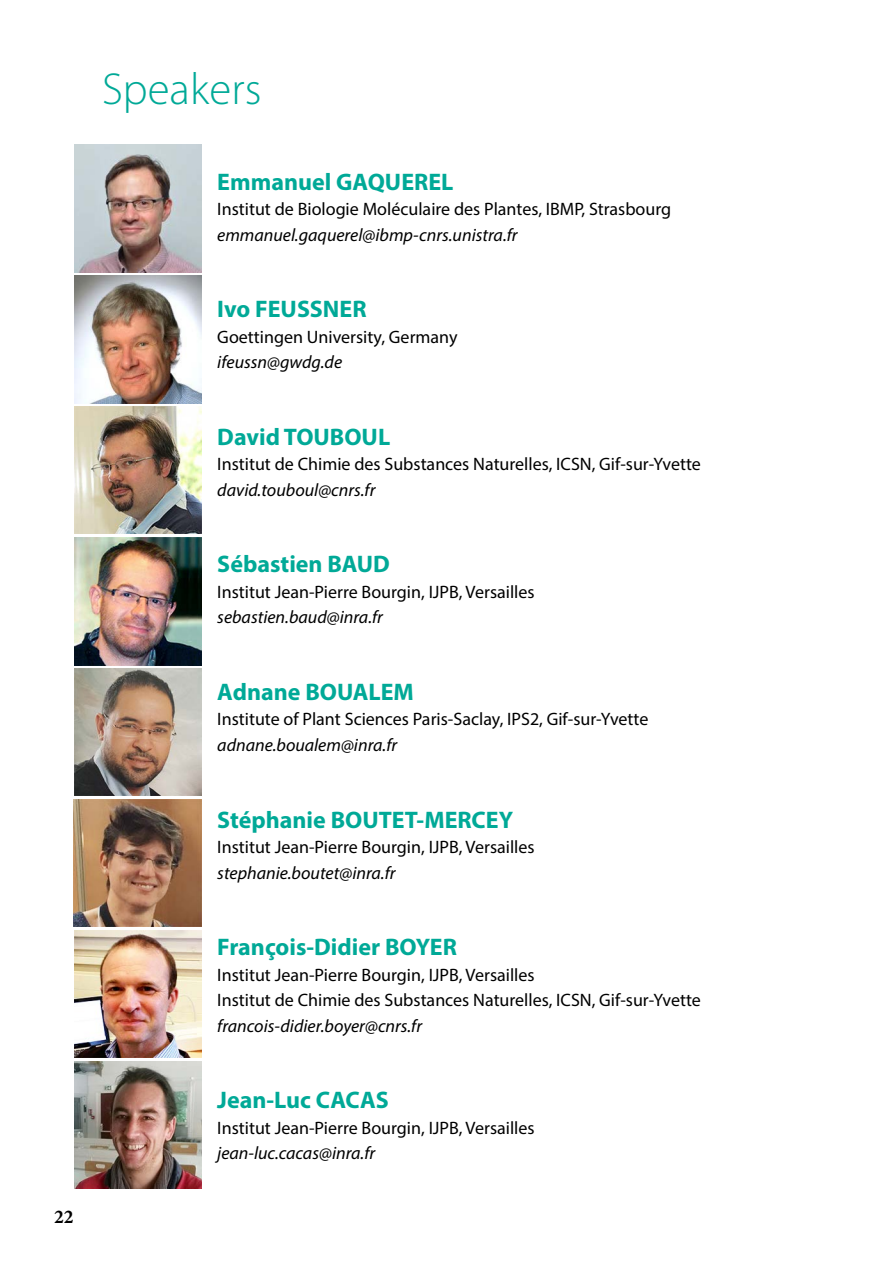
<style>
.page{position:relative;width:893px;height:1263px;background:#fff}
.page>*{position:absolute;margin:0;border:0;box-sizing:border-box;transform-origin:0 0}
.t1{font:300 45px "Myriad Pro";color:#00a997}
.t2{font:700 24px "Myriad Pro";color:#00a997}
.t3{font:700 19.5px "Minion Pro";color:#000}
.t4{font:18px/25.5px "Myriad Pro";color:#000}
.t5{font:italic 18px "Myriad Pro";color:#000}
</style>
<div class="page">
<img style="left:74px;top:537px;width:128px;height:128px">
<img style="left:74px;top:668px;width:128px;height:128px">
<img style="left:74px;top:930px;width:128px;height:128px">
<img style="left:74px;top:1061px;width:128px;height:128px">
<img style="left:74px;top:275px;width:128px;height:128px">
<img style="left:74px;top:145px;width:128px;height:127px">
<img style="left:74px;top:406px;width:128px;height:128px">
<img style="left:74px;top:799px;width:127px;height:128px">
<p class="t3" style="left:54px;top:1203px;width:21px">22</p>
<h1 class="t1" style="left:102px;top:64px;width:161px">Speakers</h1>
<h2 class="t2" style="left:217px;top:166px;width:238px">Emmanuel GAQUEREL</h2>
<p class="t4" style="left:217px;top:196px;width:455px">Institut de Biologie Moléculaire des Plantes, IBMP, Strasbourg</p>
<p class="t5" style="left:217px;top:224px;width:302px">emmanuel.gaquerel@ibmp-cnrs.unistra.fr</p>
<h2 class="t2" style="left:217px;top:294px;width:151px">Ivo FEUSSNER</h2>
<p class="t4" style="left:217px;top:324px;width:242px">Goettingen University, Germany</p>
<p class="t5" style="left:217px;top:351px;width:126px">ifeussn@gwdg.de</p>
<h2 class="t2" style="left:217px;top:421px;width:174px">David TOUBOUL</h2>
<p class="t4" style="left:217px;top:451px;width:485px">Institut de Chimie des Substances Naturelles, ICSN, Gif-sur-Yvette</p>
<p class="t5" style="left:217px;top:479px;width:160px">david.touboul@cnrs.fr</p>
<h2 class="t2" style="left:217px;top:549px;width:174px">Sébastien BAUD</h2>
<p class="t4" style="left:217px;top:579px;width:319px">Institut Jean-Pierre Bourgin, IJPB, Versailles</p>
<p class="t5" style="left:217px;top:606px;width:167px">sebastien.baud@inra.fr</p>
<h2 class="t2" style="left:217px;top:676px;width:198px">Adnane BOUALEM</h2>
<p class="t4" style="left:217px;top:706px;width:433px">Institute of Plant Sciences Paris-Saclay, IPS2, Gif-sur-Yvette</p>
<p class="t5" style="left:217px;top:734px;width:181px">adnane.boualem@inra.fr</p>
<h2 class="t2" style="left:217px;top:804px;width:297px">Stéphanie BOUTET-MERCEY</h2>
<p class="t4" style="left:217px;top:834px;width:319px">Institut Jean-Pierre Bourgin, IJPB, Versailles</p>
<p class="t5" style="left:217px;top:861px;width:180px">stephanie.boutet@inra.fr</p>
<h2 class="t2" style="left:217px;top:931px;width:241px">François-Didier BOYER</h2>
<p class="t4" style="left:217px;top:961px;width:485px">Institut Jean-Pierre Bourgin, IJPB, Versailles<br>Institut de Chimie des Substances Naturelles, ICSN, Gif-sur-Yvette</p>
<p class="t5" style="left:217px;top:1014px;width:206px">francois-didier.boyer@cnrs.fr</p>
<h2 class="t2" style="left:217px;top:1084px;width:173px">Jean-Luc CACAS</h2>
<p class="t4" style="left:217px;top:1114px;width:319px">Institut Jean-Pierre Bourgin, IJPB, Versailles</p>
<p class="t5" style="left:217px;top:1142px;width:159px">jean-luc.cacas@inra.fr</p>
</div>
